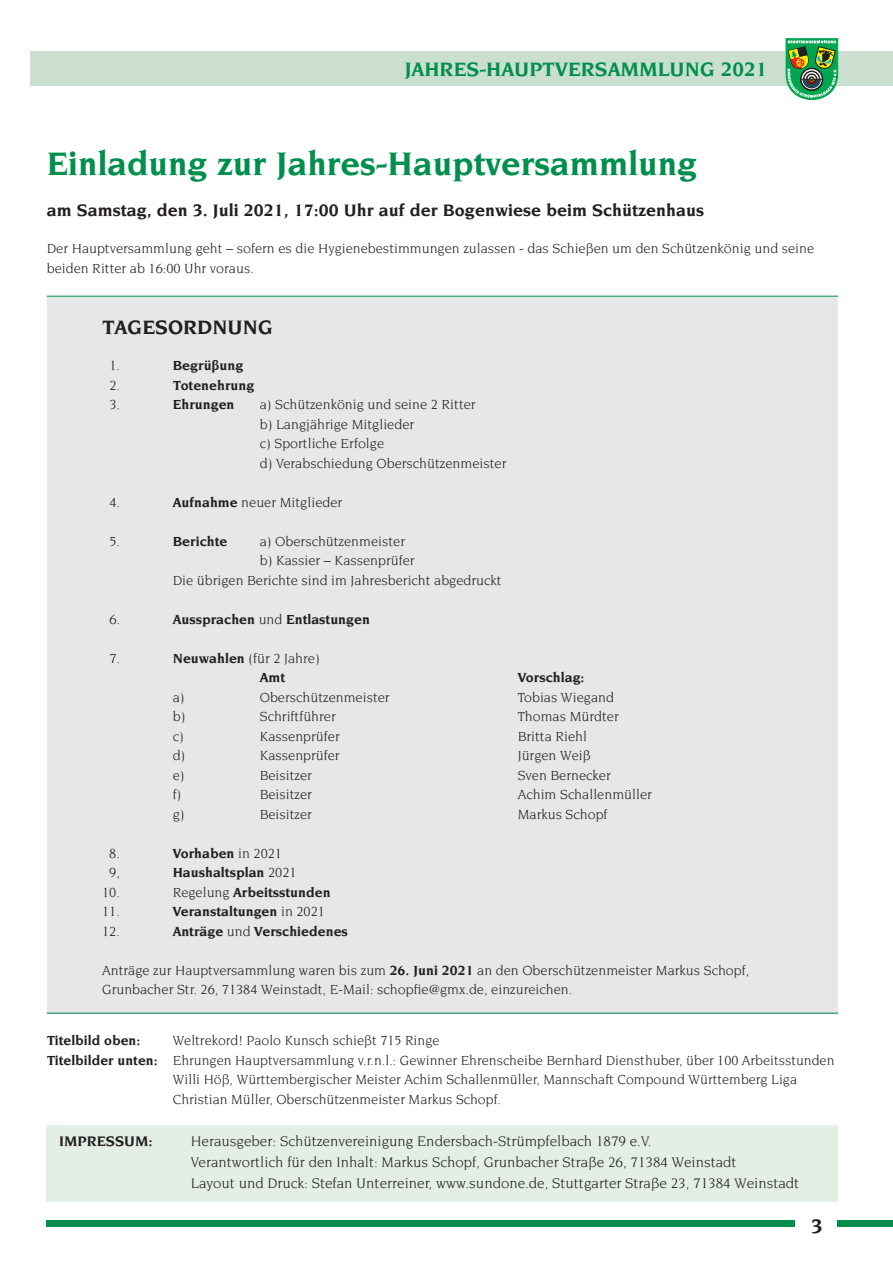
<style>
.page{position:relative;width:893px;height:1263px;background:#fff}
.page>*{position:absolute;margin:0;border:0;box-sizing:border-box;transform-origin:0 0}
.t1{font:700 35.25px "Novarese";color:#008f4d}
.t2{font:700 21px "Novarese";color:#008f4d}
.t3{font:700 21px "Novarese";color:#231f20}
.t4{font:700 18px "Novarese";color:#231f20}
.t5{font:15px/21px "Novarese";color:#231f20}
.t6{font:700 15px "Novarese";color:#231f20}
.t7{font:14.25px/19.5px "Novarese";color:#231f20}
.t8{font:700 14.25px/19.5px "Novarese";color:#231f20}
.s1{font-weight:700}
.s2{font-weight:400}
</style>
<div class="page">
<div style="left:30px;top:51px;width:863px;height:34px;background:#cbdfd0"></div>
<svg style="left:786px;top:38px;width:52px;height:62px;background:#54a263"></svg>
<div style="left:47px;top:1220px;width:748px;height:7px;background:#008f4d"></div>
<div style="left:838px;top:1220px;width:55px;height:7px;background:#008f4d"></div>
<div style="left:47px;top:297px;width:791px;height:716px;background:#e6e7e9"></div>
<div style="left:47px;top:1125px;width:791px;height:76px;background:#e3eee5"></div>
<hr style="left:47px;top:296px;width:791px;height:1px;background:#008f4d">
<hr style="left:47px;top:1013px;width:791px;height:1px;background:#008f4d">
<h2 class="t2" style="left:405px;top:61px;width:364px">JAHRES-HAUPTVERSAMMLUNG 2021</h2>
<h1 class="t1" style="left:47px;top:149px;width:652px">Einladung zur Jahres-Hauptversammlung</h1>
<p class="t4" style="left:47px;top:203px;width:659px">am Samstag, den 3. Juli 2021, 17:00 Uhr auf der Bogenwiese beim Schützenhaus</p>
<p class="t7" style="left:47px;top:239px;width:769px">Der Hauptversammlung geht – sofern es die Hygienebestimmungen zulassen - das Schießen um den Schützenkönig und seine beiden Ritter ab 16:00 Uhr voraus.</p>
<h2 class="t3" style="left:102px;top:319px;width:172px">TAGESORDNUNG</h2>
<p class="t7" style="left:109px;top:356px;width:12px">1.</p>
<p class="t8" style="left:173px;top:356px;width:72px">Begrüßung</p>
<p class="t7" style="left:109px;top:376px;width:12px">2.</p>
<p class="t8" style="left:173px;top:376px;width:83px">Totenehrung</p>
<p class="t7" style="left:109px;top:395px;width:12px">3.</p>
<p class="t8" style="left:173px;top:395px;width:63px">Ehrungen</p>
<p class="t7" style="left:260px;top:395px;width:248px">a) Schützenkönig und seine 2 Ritter<br>b) Langjährige Mitglieder<br>c) Sportliche Erfolge<br>d) Verabschiedung Oberschützenmeister</p>
<p class="t7" style="left:109px;top:493px;width:12px">4.</p>
<p class="t7" style="left:173px;top:493px;width:171px"><span class="s1">Aufnahme</span> neuer Mitglieder</p>
<p class="t7" style="left:109px;top:532px;width:12px">5.</p>
<p class="t8" style="left:173px;top:532px;width:56px">Berichte</p>
<p class="t7" style="left:260px;top:532px;width:147px">a) Oberschützenmeister</p>
<p class="t7" style="left:260px;top:551px;width:156px">b) Kassier – Kassenprüfer</p>
<p class="t7" style="left:173px;top:571px;width:330px">Die übrigen Berichte sind im Jahresbericht abgedruckt</p>
<p class="t7" style="left:109px;top:610px;width:12px">6.</p>
<p class="t8" style="left:173px;top:610px;width:199px">Aussprachen <span class="s2">und</span> Entlastungen</p>
<p class="t7" style="left:109px;top:649px;width:12px">7.</p>
<p class="t8" style="left:260px;top:649px;width:61px;text-indent:-87px">Neuwahlen <span class="s2">(für 2 Jahre)<br></span>Amt</p>
<p class="t8" style="left:518px;top:668px;width:68px">Vorschlag:</p>
<p class="t7" style="left:173px;top:688px;width:13px">a)</p>
<p class="t7" style="left:260px;top:688px;width:131px">Oberschützenmeister</p>
<p class="t7" style="left:518px;top:688px;width:98px">Tobias Wiegand</p>
<p class="t7" style="left:173px;top:707px;width:14px">b)</p>
<p class="t7" style="left:260px;top:707px;width:78px">Schriftführer</p>
<p class="t7" style="left:518px;top:707px;width:103px">Thomas Mürdter</p>
<p class="t7" style="left:173px;top:727px;width:13px">c)</p>
<p class="t7" style="left:260px;top:727px;width:82px">Kassenprüfer</p>
<p class="t7" style="left:518px;top:727px;width:71px">Britta Riehl</p>
<p class="t7" style="left:173px;top:746px;width:14px">d)</p>
<p class="t7" style="left:260px;top:746px;width:82px">Kassenprüfer</p>
<p class="t7" style="left:518px;top:746px;width:75px">Jürgen Weiß</p>
<p class="t7" style="left:173px;top:766px;width:13px">e)</p>
<p class="t7" style="left:260px;top:766px;width:54px">Beisitzer</p>
<p class="t7" style="left:518px;top:766px;width:95px">Sven Bernecker</p>
<p class="t7" style="left:173px;top:785px;width:10px">f)</p>
<p class="t7" style="left:260px;top:785px;width:54px">Beisitzer</p>
<p class="t7" style="left:518px;top:785px;width:136px">Achim Schallenmüller</p>
<p class="t7" style="left:173px;top:805px;width:13px">g)</p>
<p class="t7" style="left:260px;top:805px;width:54px">Beisitzer</p>
<p class="t7" style="left:518px;top:805px;width:91px">Markus Schopf</p>
<p class="t7" style="left:109px;top:844px;width:12px">8.</p>
<p class="t8" style="left:173px;top:844px;width:111px">Vorhaben <span class="s2">in 2021</span></p>
<p class="t7" style="left:109px;top:863px;width:12px">9,</p>
<p class="t8" style="left:173px;top:863px;width:125px">Haushaltsplan <span class="s2">2021</span></p>
<p class="t7" style="left:102px;top:883px;width:19px">10.</p>
<p class="t8" style="left:173px;top:883px;width:159px"><span class="s2">Regelung</span> Arbeitsstunden</p>
<p class="t7" style="left:102px;top:902px;width:19px">11.</p>
<p class="t8" style="left:173px;top:902px;width:154px">Veranstaltungen <span class="s2">in 2021</span></p>
<p class="t7" style="left:102px;top:922px;width:19px">12.</p>
<p class="t8" style="left:173px;top:922px;width:177px">Anträge <span class="s2">und</span> Verschiedenes</p>
<p class="t7" style="left:102px;top:961px;width:649px">Anträge zur Hauptversammlung waren bis zum <span class="s1">26. Juni 2021</span> an den Oberschützenmeister Markus Schopf,<br>Grunbacher Str. 26, 71384 Weinstadt, E-Mail: schopfie@gmx.de, einzureichen.</p>
<p class="t8" style="left:47px;top:1031px;width:95px">Titelbild oben:</p>
<p class="t7" style="left:173px;top:1031px;width:268px">Weltrekord! Paolo Kunsch schießt 715 Ringe</p>
<p class="t7" style="left:47px;top:1051px;width:789px"><span class="s1">Titelbilder unten:</span> Ehrungen Hauptversammlung v.r.n.l.: Gewinner Ehrenscheibe Bernhard Diensthuber, über 100 Arbeitsstunden</p>
<p class="t7" style="left:173px;top:1070px;width:626px">Willi Höß, Württembergischer Meister Achim Schallenmüller, Mannschaft Compound Württemberg Liga</p>
<p class="t7" style="left:173px;top:1090px;width:330px">Christian Müller, Oberschützenmeister Markus Schopf.</p>
<p class="t6" style="left:59px;top:1135px;width:95px">IMPRESSUM:</p>
<p class="t5" style="left:191px;top:1132px;width:610px">Herausgeber: Schützenvereinigung Endersbach-Strümpfelbach 1879 e.V.<br>Verantwortlich für den Inhalt: Markus Schopf, Grunbacher Straße 26, 71384 Weinstadt<br>Layout und Druck: Stefan Unterreiner, www.sundone.de, Stuttgarter Straße 23, 71384 Weinstadt</p>
<h2 class="t3" style="left:811px;top:1217px;width:13px">3</h2>
</div>
